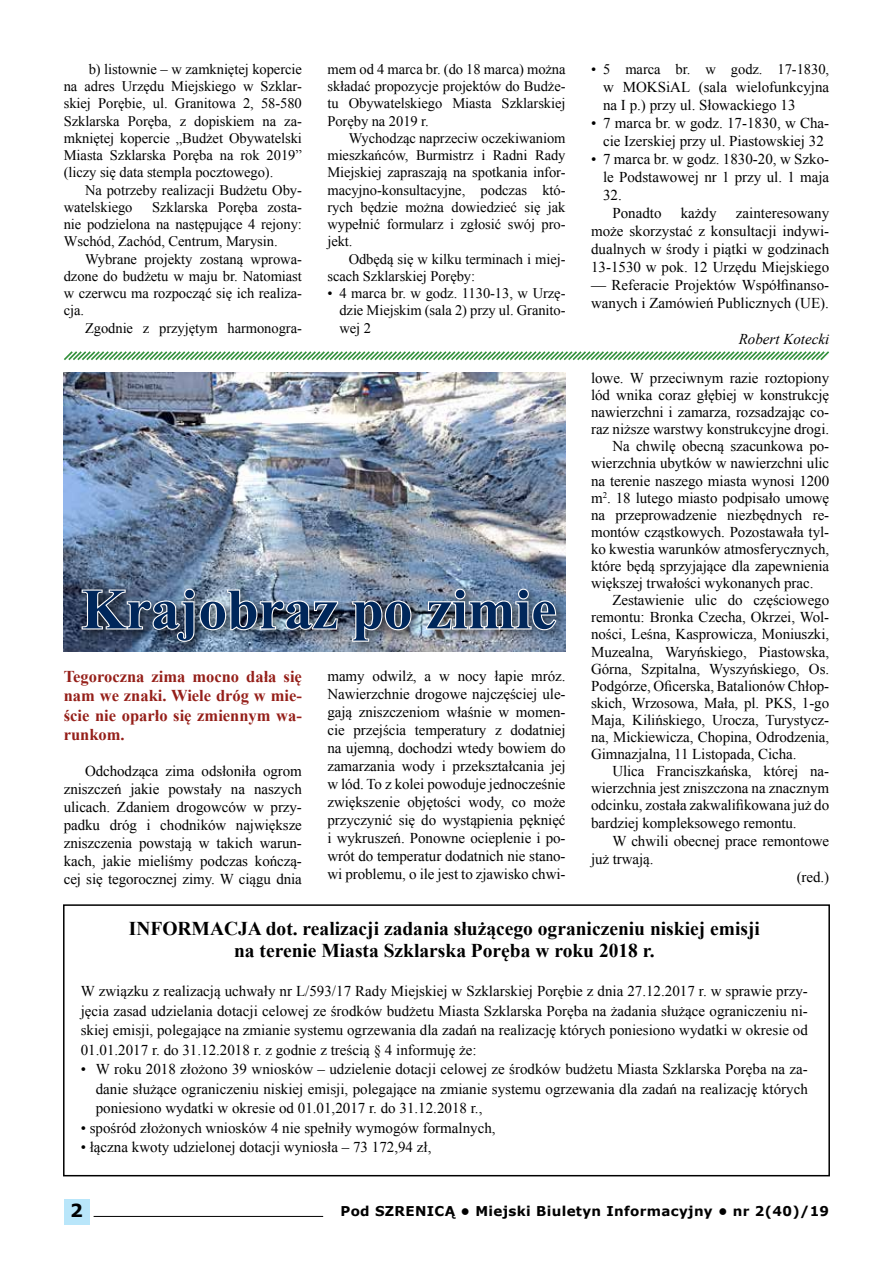
<style>
.page{position:relative;width:893px;height:1263px;background:#fff}
.page>*{position:absolute;margin:0;border:0;box-sizing:border-box;transform-origin:0 0}
.t1{font:700 57px "Times New Roman";color:#00275b}
.t2{font:700 19.5px/22.5px "Times New Roman";color:#000;text-align:center}
.t3{font:700 18px "Verdana";color:#000}
.t4{font:700 16.5px/19.5px "Times New Roman";color:#951f19;text-align:justify}
.t5{font:15px/18px "Times New Roman";letter-spacing:-.005em;color:#000;text-align:justify}
.t6{font:italic 15px "Times New Roman";color:#000}
.t7{font:14.55px/17.2px "Times New Roman";letter-spacing:-.005em;color:#000;text-align:justify}
.t8{font:700 13.5px "Verdana";letter-spacing:.025em;color:#000}
</style>
<div class="page">
<div style="left:64px;top:1199px;width:25px;height:26px;background:#b9e6fa"></div>
<hr style="left:94px;top:1216px;width:229px;height:1px;background:#000">
<svg style="left:64px;top:351px;width:765px;height:10px"></svg>
<img style="left:64px;top:373px;width:502px;height:278px">
<div style="left:78px;top:585px;width:490px;height:69px;background:#000;opacity:.5"></div>
<svg style="left:80px;top:587px;width:259px;height:67px"></svg>
<svg style="left:351px;top:599px;width:62px;height:44px"></svg>
<svg style="left:425px;top:587px;width:133px;height:44px"></svg>
<div style="left:63px;top:904px;width:767px;height:272px;border:2px solid #000"></div>
<p class="t7" style="left:64px;top:60px;width:240px;text-indent:25px">b) listownie – w zamkniętej kopercie na adres Urzędu Miejskiego w Szklar&shy;skiej Porębie, ul. Granitowa 2, 58-580<br>Szklarska Poręba, z dopiskiem na za&shy;mkniętej kopercie „Budżet Obywatelski Miasta Szklarska Poręba na rok 2019” (liczy się data stempla pocztowego).</p>
<p class="t7" style="left:64px;top:181px;width:240px;text-indent:21px">Na potrzeby realizacji Budżetu Oby&shy;watelskiego</p>
<p class="t7" style="left:64px;top:198px;width:240px;text-indent:88px">Szklarska Poręba zosta&shy;nie podzielona na następujące 4 rejony:<br>Wschód, Zachód, Centrum, Marysin.</p>
<p class="t7" style="left:64px;top:250px;width:240px;text-indent:21px">Wybrane projekty zostaną wprowa&shy;dzone do budżetu w maju br. Natomiast w czerwcu ma rozpocząć się ich realiza&shy;cja.</p>
<p class="t7" style="left:85px;top:319px;width:218px">Zgodnie z przyjętym harmonogra-</p>
<p class="t7" style="left:327px;top:60px;width:240px">mem od 4 marca br. (do 18 marca) można składać propozycje projektów do Budże&shy;tu Obywatelskiego Miasta Szklarskiej Poręby na 2019 r.</p>
<p class="t7" style="left:327px;top:129px;width:240px;text-indent:21px">Wychodząc naprzeciw oczekiwaniom mieszkańców, Burmistrz i Radni Rady Miejskiej zapraszają na spotkania infor&shy;macyjno-konsultacyjne, podczas któ&shy;rych będzie można dowiedzieć się jak wypełnić formularz i zgłosić swój pro&shy;jekt.</p>
<p class="t7" style="left:327px;top:250px;width:240px;text-indent:21px">Odbędą się w kilku terminach i miej&shy;scach Szklarskiej Poręby:</p>
<p class="t7" style="left:339px;top:284px;width:228px;text-indent:-12px">• 4 marca br. w godz. 1130-13, w Urzę&shy;dzie Miejskim (sala 2) przy ul. Granito&shy;wej 2</p>
<h1 class="t1" style="left:81px;top:570px;width:476px">Krajobraz po zimie</h1>
<p class="t4" style="left:64px;top:666px;width:240px">Tegoroczna zima mocno dała się nam we znaki. Wiele dróg w mie&shy;ście nie oparło się zmiennym wa&shy;runkom.</p>
<p class="t5" style="left:64px;top:762px;width:240px;text-indent:21px">Odchodząca zima odsłoniła ogrom zniszczeń jakie powstały na naszych ulicach. Zdaniem drogowców w przy&shy;padku dróg i chodników największe zniszczenia powstają w takich warun&shy;kach, jakie mieliśmy podczas kończą&shy;cej się tegorocznej zimy. W ciągu dnia</p>
<p class="t5" style="left:327px;top:667px;width:240px">mamy odwilż, a w nocy łapie mróz.<br>Nawierzchnie drogowe najczęściej ule&shy;gają zniszczeniom właśnie w momen&shy;cie przejścia temperatury z dodatniej na ujemną, dochodzi wtedy bowiem do zamarzania wody i przekształcania jej w lód. To z kolei powoduje jednocześnie zwiększenie objętości wody, co może przyczynić się do wystąpienia pęknięć i wykruszeń. Ponowne ocieplenie i po&shy;wrót do temperatur dodatnich nie stano&shy;wi problemu, o ile jest to zjawisko chwi-</p>
<p class="t7" style="left:591px;top:60px;width:240px">• 5 marca br. w godz. 17-1830,</p>
<p class="t5" style="left:603px;top:78px;width:228px">w MOKSiAL (sala wielofunkcyjna na I p.) przy ul. Słowackiego 13</p>
<p class="t5" style="left:591px;top:114px;width:240px;text-align:center">• 7 marca br. w godz. 17-1830, w Cha&shy;cie Izerskiej przy ul. Piastowskiej 32</p>
<p class="t5" style="left:591px;top:150px;width:240px">• 7 marca br. w godz. 1830-20, w Szko-</p>
<p class="t5" style="left:603px;top:168px;width:228px">le Podstawowej nr 1 przy ul. 1 maja</p>
<p class="t5" style="left:603px;top:186px;width:20px">32.</p>
<p class="t5" style="left:612px;top:204px;width:51px">Ponadto</p>
<p class="t5" style="left:681px;top:204px;width:37px">każdy</p>
<p class="t5" style="left:591px;top:204px;width:240px;text-indent:145px">zainteresowany może skorzystać z konsultacji indywi&shy;dualnych w środy i piątki w godzinach 13-1530 w pok. 12 Urzędu Miejskiego</p>
<p class="t5" style="left:591px;top:276px;width:240px">— Referacie Projektów Współfinanso&shy;wanych i Zamówień Publicznych (UE).</p>
<p class="t6" style="left:739px;top:329px;width:92px">Robert Kotecki</p>
<p class="t5" style="left:591px;top:369px;width:240px">lowe. W przeciwnym razie roztopiony</p>
<p class="t5" style="left:591px;top:386px;width:240px">lód wnika coraz głębiej w konstrukcję</p>
<p class="t5" style="left:591px;top:403px;width:240px">nawierzchni i zamarza, rozsadzając co-</p>
<p class="t5" style="left:591px;top:420px;width:240px">raz niższe warstwy konstrukcyjne drogi.</p>
<p class="t5" style="left:612px;top:437px;width:218px">Na chwilę obecną szacunkowa po-</p>
<p class="t5" style="left:591px;top:454px;width:240px">wierzchnia ubytków w nawierzchni ulic</p>
<p class="t5" style="left:591px;top:471px;width:240px">na terenie naszego miasta wynosi 1200</p>
<p class="t5" style="left:591px;top:488px;width:240px">m<sup>2</sup>. 18 lutego miasto podpisało umowę</p>
<p class="t5" style="left:591px;top:505px;width:240px">na przeprowadzenie niezbędnych re-</p>
<p class="t5" style="left:591px;top:523px;width:240px">montów cząstkowych. Pozostawała tyl-</p>
<p class="t5" style="left:591px;top:540px;width:240px">ko kwestia warunków atmosferycznych,</p>
<p class="t5" style="left:591px;top:557px;width:240px">które będą sprzyjające dla zapewnienia</p>
<p class="t5" style="left:591px;top:574px;width:224px">większej trwałości wykonanych prac.</p>
<p class="t5" style="left:612px;top:591px;width:218px">Zestawienie ulic do częściowego</p>
<p class="t5" style="left:591px;top:608px;width:240px">remontu: Bronka Czecha, Okrzei, Wol-</p>
<p class="t5" style="left:591px;top:625px;width:240px">ności, Leśna, Kasprowicza, Moniuszki,</p>
<p class="t5" style="left:591px;top:642px;width:240px">Muzealna, Waryńskiego, Piastowska,</p>
<p class="t5" style="left:591px;top:659px;width:240px">Górna, Szpitalna, Wyszyńskiego, Os.</p>
<p class="t5" style="left:591px;top:676px;width:240px">Podgórze, Oficerska, Batalionów Chłop-</p>
<p class="t5" style="left:591px;top:694px;width:240px">skich, Wrzosowa, Mała, pl. PKS, 1-go</p>
<p class="t5" style="left:591px;top:711px;width:240px">Maja, Kilińskiego, Urocza, Turystycz-</p>
<p class="t5" style="left:591px;top:728px;width:240px">na, Mickiewicza, Chopina, Odrodzenia,</p>
<p class="t5" style="left:591px;top:745px;width:207px">Gimnazjalna, 11 Listopada, Cicha.</p>
<p class="t5" style="left:612px;top:762px;width:218px">Ulica Franciszkańska, której na-</p>
<p class="t5" style="left:591px;top:779px;width:240px">wierzchnia jest zniszczona na znacznym</p>
<p class="t5" style="left:591px;top:796px;width:240px">odcinku, została zakwalifikowana już do</p>
<p class="t5" style="left:591px;top:813px;width:207px">bardziej kompleksowego remontu.</p>
<p class="t5" style="left:612px;top:831px;width:218px">W chwili obecnej prace remontowe</p>
<p class="t5" style="left:591px;top:849px;width:64px">już trwają.</p>
<p class="t5" style="left:797px;top:867px;width:34px">(red.)</p>
<h2 class="t2" style="left:129px;top:916px;width:633px">INFORMACJA dot. realizacji zadania służącego ograniczeniu niskiej emisji na terenie Miasta Szklarska Poręba w roku 2018 r.</h2>
<p class="t5" style="left:81px;top:981px;width:729px;line-height:19.5px">W związku z realizacją uchwały nr L/593/17 Rady Miejskiej w Szklarskiej Porębie z dnia 27.12.2017 r. w sprawie przy&shy;jęcia zasad udzielania dotacji celowej ze środków budżetu Miasta Szklarska Poręba na zadania służące ograniczeniu ni&shy;skiej emisji, polegające na zmianie systemu ogrzewania dla zadań na realizację których poniesiono wydatki w okresie od 01.01.2017 r. do 31.12.2018 r. z godnie z treścią § 4 informuję że:</p>
<p class="t5" style="left:96px;top:1059px;width:714px;line-height:19.5px;text-indent:-15px">• W roku 2018 złożono 39 wniosków – udzielenie dotacji celowej ze środków budżetu Miasta Szklarska Poręba na za&shy;danie służące ograniczeniu niskiej emisji, polegające na zmianie systemu ogrzewania dla zadań na realizację których poniesiono wydatki w okresie od 01.01,2017 r. do 31.12.2018 r.,</p>
<p class="t5" style="left:81px;top:1118px;width:416px">• spośród złożonych wniosków 4 nie spełniły wymogów formalnych,</p>
<p class="t5" style="left:81px;top:1138px;width:352px">• łączna kwoty udzielonej dotacji wyniosła – 73 172,94 zł,</p>
<p class="t5" style="left:612px;top:993px;width:5px">.</p>
<p class="t3" style="left:70px;top:1198px;width:14px">2</p>
<p class="t8" style="left:340px;top:1201px;width:490px">Pod SZRENICĄ • Miejski Biuletyn Informacyjny • nr 2(40)/19</p>
</div>
